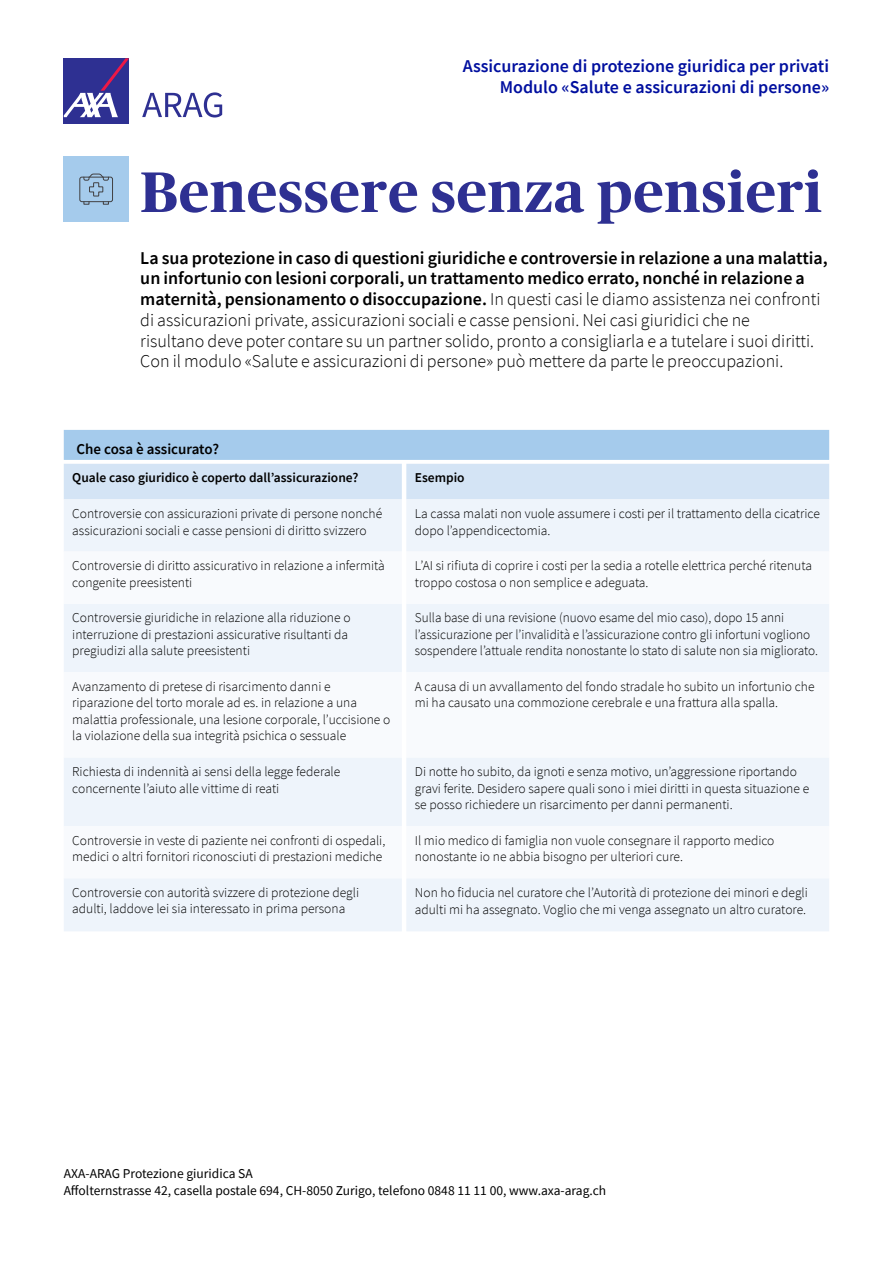
<style>
.page{position:relative;width:893px;height:1263px;background:#fff}
.page>*{position:absolute;margin:0;border:0;box-sizing:border-box;transform-origin:0 0}
.t1{font:700 57px "Publico Headline";letter-spacing:.02em;color:#2e3092}
.t2{font:300 18px/20.7px "Source Sans Pro";color:#000}
.t3{font:600 18px/20.7px "Source Sans Pro";color:#000f9f;text-align:right}
.t4{font:600 15px "Source Sans Pro";color:#000}
.t5{font:300 13.5px/16.5px "Source Sans Pro";color:#000}
.t6{font:13.5px/17.2px "Source Sans Pro";color:#000}
.t7{font:600 13.5px "Source Sans Pro";color:#000}
.s1{font-weight:600}
</style>
<div class="page">
<div style="left:64px;top:430px;width:765px;height:30px;background:#a5cbec"></div>
<div style="left:64px;top:464px;width:765px;height:35px;background:#d4e4f5"></div>
<div style="left:64px;top:499px;width:765px;height:432px;background:#eef4fb"></div>
<svg style="left:64px;top:551px;width:765px;height:327px"></svg>
<div style="left:64px;top:156px;width:65px;height:66px;background:#a5cbec"></div>
<div style="left:79px;top:177px;width:34px;height:25px;border:1px solid #414042;border-radius:2px"></div>
<svg style="left:83px;top:173px;width:26px;height:32px"></svg>
<div style="left:64px;top:58px;width:65px;height:66px;background:#2e3092"></div>
<svg style="left:64px;top:58px;width:65px;height:59px"></svg>
<svg style="left:142px;top:92px;width:80px;height:25px"></svg>
<h2 class="t3" style="left:463px;top:55px;width:368px">Assicurazione di protezione giuridica per privati<br>Modulo «Salute e assicurazioni di persone»</h2>
<h1 class="t1" style="left:140px;top:151px;width:683px">Benessere senza pensieri</h1>
<p class="t2" style="left:140px;top:247px;width:689px"><span class="s1">La sua protezione in caso di questioni giuridiche e controversie in relazione a una malattia, un infortunio con lesioni corporali, un trattamento medico errato, nonché in relazione a maternità, pensionamento o disoccupazione.</span> In questi casi le diamo assistenza nei confronti di assicurazioni private, assicurazioni sociali e casse pensioni. Nei casi giuridici che ne<br>risultano deve poter contare su un partner solido, pronto a consigliarla e a tutelare i suoi diritti.<br>Con il modulo «Salute e assicurazioni di persone» può mettere da parte le preoccupazioni.</p>
<p class="t4" style="left:77px;top:439px;width:144px">Che cosa è assicurato?</p>
<p class="t7" style="left:72px;top:469px;width:288px">Quale caso giuridico è coperto dall’assicurazione?</p>
<p class="t7" style="left:415px;top:469px;width:51px">Esempio</p>
<p class="t5" style="left:72px;top:505px;width:311px">Controversie con assicurazioni private di persone nonché assicurazioni sociali e casse pensioni di diritto svizzero</p>
<p class="t5" style="left:415px;top:505px;width:406px">La cassa malati non vuole assumere i costi per il trattamento della cicatrice dopo l’appendicectomia.</p>
<p class="t5" style="left:72px;top:557px;width:314px">Controversie di diritto assicurativo in relazione a infermità congenite preesistenti</p>
<p class="t5" style="left:415px;top:557px;width:399px">L’AI si rifiuta di coprire i costi per la sedia a rotelle elettrica perché ritenuta troppo costosa o non semplice e adeguata.</p>
<p class="t5" style="left:72px;top:610px;width:280px">Controversie giuridiche in relazione alla riduzione o interruzione di prestazioni assicurative risultanti da pregiudizi alla salute preesistenti</p>
<p class="t5" style="left:415px;top:610px;width:405px">Sulla base di una revisione (nuovo esame del mio caso), dopo 15 anni l’assicurazione per l’invalidità e l’assicurazione contro gli infortuni vogliono sospendere l’attuale rendita nonostante lo stato di salute non sia migliorato.</p>
<p class="t5" style="left:72px;top:678px;width:320px">Avanzamento di pretese di risarcimento danni e riparazione del torto morale ad es. in relazione a una malattia professionale, una lesione corporale, l’uccisione o la violazione della sua integrità psichica o sessuale</p>
<p class="t5" style="left:415px;top:678px;width:401px">A causa di un avvallamento del fondo stradale ho subito un infortunio che mi ha causato una commozione cerebrale e una frattura alla spalla.</p>
<p class="t5" style="left:72px;top:763px;width:270px">Richiesta di indennità ai sensi della legge federale concernente l’aiuto alle vittime di reati</p>
<p class="t5" style="left:415px;top:763px;width:396px">Di notte ho subito, da ignoti e senza motivo, un’aggressione riportando gravi ferite. Desidero sapere quali sono i miei diritti in questa situazione e se posso richiedere un risarcimento per danni permanenti.</p>
<p class="t5" style="left:72px;top:832px;width:315px">Controversie in veste di paziente nei confronti di ospedali, medici o altri fornitori riconosciuti di prestazioni mediche</p>
<p class="t5" style="left:415px;top:832px;width:361px">Il mio medico di famiglia non vuole consegnare il rapporto medico nonostante io ne abbia bisogno per ulteriori cure.</p>
<p class="t5" style="left:72px;top:884px;width:288px">Controversie con autorità svizzere di protezione degli adulti, laddove lei sia interessato in prima persona</p>
<p class="t5" style="left:415px;top:884px;width:394px;line-height:17.2px">Non ho fiducia nel curatore che l’Autorità di protezione dei minori e degli adulti mi ha assegnato. Voglio che mi venga assegnato un altro curatore.</p>
<p class="t6" style="left:64px;top:1165px;width:544px">AXA-ARAG Protezione giuridica SA<br>Affolternstrasse 42, casella postale 694, CH-8050 Zurigo, telefono 0848 11 11 00, www.axa-arag.ch</p>
</div>
